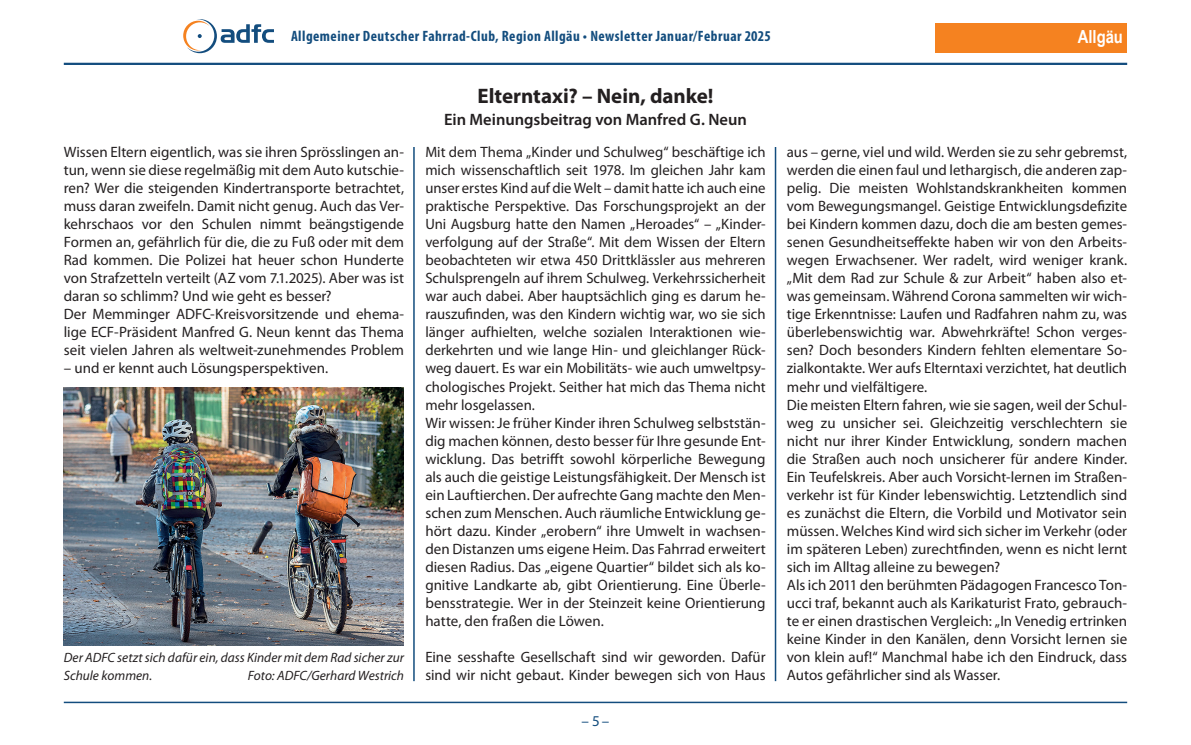
<style>
.page{position:relative;width:1191px;height:745px;background:#fff}
.page>*{position:absolute;margin:0;border:0;box-sizing:border-box;transform-origin:0 0}
.t1{font:700 21px "Myriad Pro";color:#231f20}
.t2{font:700 18px "Arial Narrow";color:#fff}
.t3{font:600 16.5px "Myriad Pro";color:#231f20}
.t4{font:15px/18px "Myriad Pro";color:#231f20}
.t5{font:700 condensed 15px "Myriad Pro";letter-spacing:.03em;color:#134d7e}
.t6{font:15px "Myriad Pro";color:#134d7e}
.t7{font:italic 13.5px/18px "Myriad Pro";color:#231f20}
</style>
<div class="page">
<hr style="left:64px;top:63px;width:1063px;height:2px;background:#134d7e">
<hr style="left:64px;top:701px;width:1063px;height:1px;background:#134d7e">
<svg style="left:183px;top:19px;width:91px;height:34px"></svg>
<hr style="left:413px;top:85px;width:2px;height:595px;background:#134d7e">
<hr style="left:774px;top:85px;width:2px;height:595px;background:#134d7e">
<div style="left:408px;top:78px;width:12px;height:69px;background:#fff"></div>
<div style="left:770px;top:78px;width:11px;height:69px;background:#fff"></div>
<img style="left:64px;top:387px;width:340px;height:258px">
<div style="left:935px;top:23px;width:192px;height:30px;background:#f58220"></div>
<p class="t5" style="left:291px;top:27px;width:481px">Allgemeiner Deutscher Fahrrad-Club, Region Allgäu • Newsletter Januar/Februar 2025</p>
<p class="t4" style="left:64px;top:143px;width:342px">Wissen Eltern eigentlich, was sie ihren Sprösslingen an&shy;tun, wenn sie diese regelmäßig mit dem Auto kutschie&shy;ren? Wer die steigenden Kindertransporte betrachtet, muss daran zweifeln. Damit nicht genug. Auch das Ver&shy;kehrschaos vor den Schulen nimmt beängstigende Formen an, gefährlich für die, die zu Fuß oder mit dem Rad kommen. Die Polizei hat heuer schon Hunderte von Strafzetteln verteilt (AZ vom 7.1.2025). Aber was ist daran so schlimm? Und wie geht es besser?<br>Der Memminger ADFC-Kreisvorsitzende und ehema&shy;lige ECF-Präsident Manfred G. Neun kennt das Thema seit vielen Jahren als weltweit-zunehmendes Problem</p>
<p class="t4" style="left:64px;top:359px;width:266px">– und er kennt auch Lösungsperspektiven.</p>
<p class="t7" style="left:64px;top:647px;width:342px">Der ADFC setzt sich dafür ein, dass Kinder mit dem Rad sicher zur<br>Schule kommen.</p>
<p class="t7" style="left:248px;top:665px;width:158px">Foto: ADFC/Gerhard Westrich</p>
<h1 class="t1" style="left:477px;top:82px;width:237px">Elterntaxi? – Nein, danke!</h1>
<p class="t3" style="left:444px;top:109px;width:304px">Ein Meinungsbeitrag von Manfred G. Neun</p>
<p class="t4" style="left:425px;top:143px;width:342px">Mit dem Thema „Kinder und Schulweg“ beschäftige ich mich wissenschaftlich seit 1978. Im gleichen Jahr kam unser erstes Kind auf die Welt – damit hatte ich auch eine praktische Perspektive. Das Forschungsprojekt an der Uni Augsburg hatte den Namen „Heroades“ – „Kinder&shy;verfolgung auf der Straße“. Mit dem Wissen der Eltern beobachteten wir etwa 450 Drittklässler aus mehreren Schulsprengeln auf ihrem Schulweg. Verkehrssicherheit war auch dabei. Aber hauptsächlich ging es darum he&shy;rauszufinden, was den Kindern wichtig war, wo sie sich länger aufhielten, welche sozialen Interaktionen wie&shy;derkehrten und wie lange Hin- und gleichlanger Rück&shy;weg dauert. Es war ein Mobilitäts- wie auch umweltpsy&shy;chologisches Projekt. Seither hat mich das Thema nicht mehr losgelassen.<br>Wir wissen: Je früher Kinder ihren Schulweg selbststän&shy;dig machen können, desto besser für Ihre gesunde Ent&shy;wicklung. Das betrifft sowohl körperliche Bewegung als auch die geistige Leistungsfähigkeit. Der Mensch ist ein Lauftierchen. Der aufrechte Gang machte den Men&shy;schen zum Menschen. Auch räumliche Entwicklung ge&shy;hört dazu. Kinder „erobern“ ihre Umwelt in wachsen&shy;den Distanzen ums eigene Heim. Das Fahrrad erweitert diesen Radius. Das „eigene Quartier“ bildet sich als ko&shy;gnitive Landkarte ab, gibt Orientierung. Eine Überle&shy;bensstrategie. Wer in der Steinzeit keine Orientierung hatte, den fraßen die Löwen.</p>
<p class="t4" style="left:425px;top:647px;width:342px">Eine sesshafte Gesellschaft sind wir geworden. Dafür sind wir nicht gebaut. Kinder bewegen sich von Haus</p>
<p class="t6" style="left:581px;top:711px;width:29px">– 5–</p>
<p class="t2" style="left:1077px;top:23px;width:47px">Allgäu</p>
<p class="t4" style="left:787px;top:143px;width:342px">aus – gerne, viel und wild. Werden sie zu sehr gebremst, werden die einen faul und lethargisch, die anderen zap&shy;pelig. Die meisten Wohlstandskrankheiten kommen vom Bewegungsmangel. Geistige Entwicklungsdefizite bei Kindern kommen dazu, doch die am besten gemes&shy;senen Gesundheitseffekte haben wir von den Arbeits&shy;wegen Erwachsener. Wer radelt, wird weniger krank. „Mit dem Rad zur Schule &amp; zur Arbeit“ haben also et&shy;was gemeinsam. Während Corona sammelten wir wich&shy;tige Erkenntnisse: Laufen und Radfahren nahm zu, was überlebenswichtig war. Abwehrkräfte! Schon verges&shy;sen? Doch besonders Kindern fehlten elementare So&shy;zialkontakte. Wer aufs Elterntaxi verzichtet, hat deutlich mehr und vielfältigere.<br>Die meisten Eltern fahren, wie sie sagen, weil der Schul&shy;weg zu unsicher sei. Gleichzeitig verschlechtern sie nicht nur ihrer Kinder Entwicklung, sondern machen die Straßen auch noch unsicherer für andere Kinder.<br>Ein Teufelskreis. Aber auch Vorsicht-lernen im Straßen&shy;verkehr ist für Kinder lebenswichtig. Letztendlich sind es zunächst die Eltern, die Vorbild und Motivator sein müssen. Welches Kind wird sich sicher im Verkehr (oder im späteren Leben) zurechtfinden, wenn es nicht lernt sich im Alltag alleine zu bewegen?<br>Als ich 2011 den berühmten Pädagogen Francesco Ton&shy;ucci traf, bekannt auch als Karikaturist Frato, gebrauch&shy;te er einen drastischen Vergleich: „In Venedig ertrinken keine Kinder in den Kanälen, denn Vorsicht lernen sie von klein auf!“ Manchmal habe ich den Eindruck, dass Autos gefährlicher sind als Wasser.</p>
</div>
